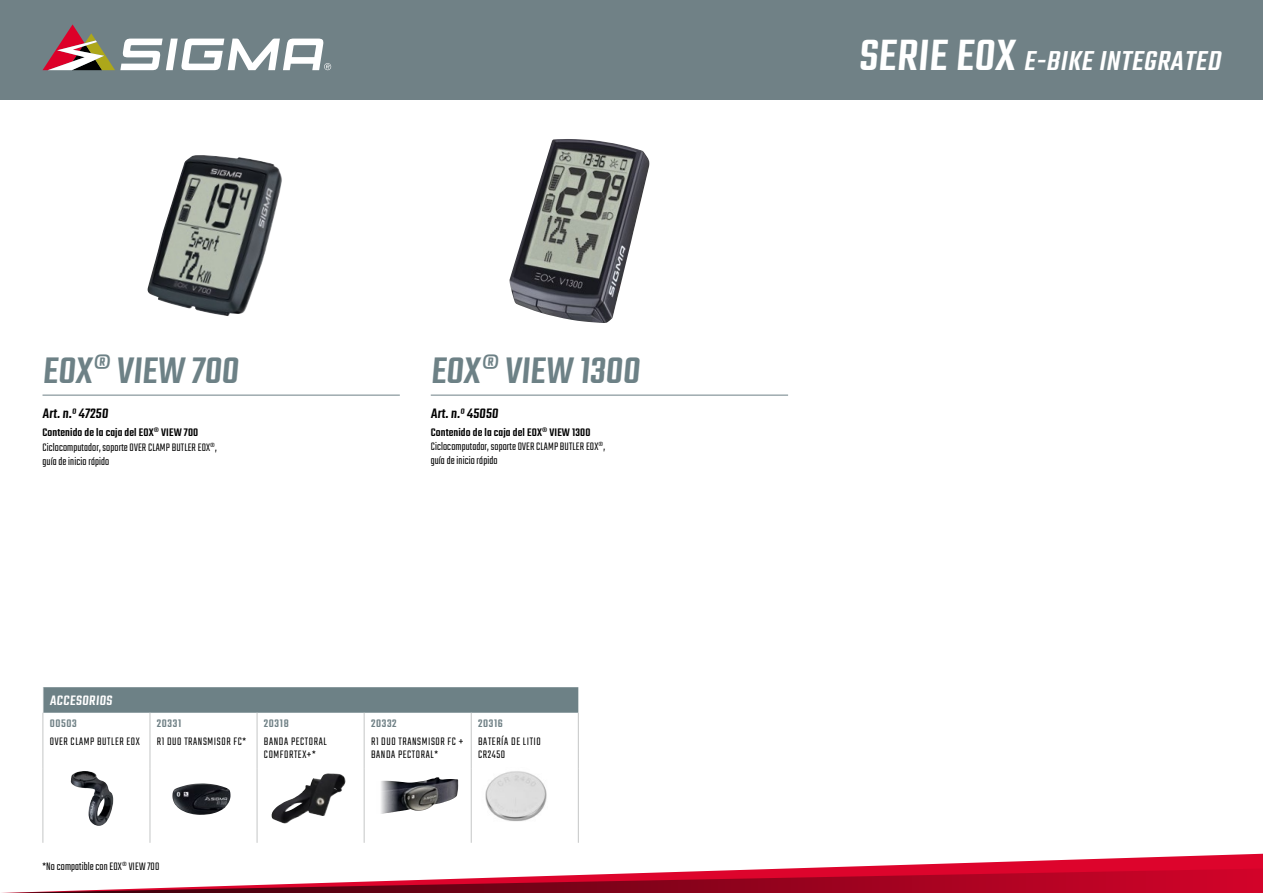
<style>
.page{position:relative;width:1263px;height:893px;background:#fff}
.page>*{position:absolute;margin:0;border:0;box-sizing:border-box;transform-origin:0 0}
.t1{font:500 40.5px "Teko";color:#6d8186}
.t2{font:italic 500 30px "Teko";color:#fff}
.t3{font:500 15px "Teko";color:#000}
._01_Produktname{font:500 15px "Teko";color:#fff}
._03_Zubehörname{font:300 12px/14.4px "Teko";letter-spacing:.01em;color:#000}
._03_Zubehörname-2{font:300 12px/13.5px "Teko";letter-spacing:.05em;color:#000}
.t4{font:500 12px "Teko";letter-spacing:.01em;color:#000}
._02_Artikelnummer{font:500 12px "Teko";letter-spacing:.05em;color:#708186}
.s1{font-style:normal;font-size:48px}
</style>
<div class="page">
<svg style="left:42px;top:837px;width:1221px;height:21px"></svg>
<svg style="left:1px;top:858px;width:1262px;height:35px"></svg>
<div style="left:0;top:0;width:1263px;height:99px;background:#708186"></div>
<svg style="left:43px;top:24px;width:288px;height:46px"></svg>
<hr style="left:43px;top:395px;width:357px;height:1px;background:#6d8186">
<hr style="left:431px;top:395px;width:357px;height:1px;background:#6d8186">
<img style="left:509px;top:139px;width:140px;height:184px">
<svg style="left:43px;top:687px;width:536px;height:47px"></svg>
<hr style="left:43px;top:734px;width:1px;height:35px;background:#c5c6c6">
<hr style="left:150px;top:734px;width:1px;height:35px;background:#c5c6c6">
<hr style="left:257px;top:734px;width:1px;height:35px;background:#c5c6c6">
<hr style="left:364px;top:734px;width:1px;height:35px;background:#c5c6c6">
<hr style="left:471px;top:734px;width:1px;height:35px;background:#c5c6c6">
<hr style="left:578px;top:734px;width:1px;height:35px;background:#c5c6c6">
<hr style="left:43px;top:769px;width:1px;height:74px;background:#c5c6c6">
<hr style="left:150px;top:769px;width:1px;height:74px;background:#c5c6c6">
<hr style="left:257px;top:769px;width:1px;height:74px;background:#c5c6c6">
<hr style="left:364px;top:769px;width:1px;height:74px;background:#c5c6c6">
<hr style="left:471px;top:769px;width:1px;height:74px;background:#c5c6c6">
<hr style="left:578px;top:769px;width:1px;height:74px;background:#c5c6c6">
<img style="left:172px;top:783px;width:59px;height:32px">
<img style="left:271px;top:773px;width:75px;height:51px">
<img style="left:381px;top:777px;width:56px;height:37px">
<img style="left:485px;top:771px;width:62px;height:51px">
<img style="left:71px;top:771px;width:42px;height:55px">
<img style="left:147px;top:155px;width:135px;height:161px">
<p class="t1" style="left:43px;top:347px;width:202px">EOX® VIEW 700</p>
<p class="t3" style="left:43px;top:405px;width:69px">Art. n.º 47250</p>
<p class="t4" style="left:43px;top:425px;width:157px">Contenido de la caja del EOX® VIEW 700</p>
<p class="_03_Zubehörname" style="left:43px;top:441px;width:176px">Ciclocomputador, soporte OVER CLAMP BUTLER EOX®, guía de inicio rápido</p>
<p class="t1" style="left:431px;top:347px;width:215px">EOX® VIEW 1300</p>
<p class="t3" style="left:431px;top:404px;width:71px">Art. n.º 45050</p>
<p class="t4" style="left:431px;top:425px;width:161px">Contenido de la caja del EOX® VIEW 1300</p>
<p class="_03_Zubehörname" style="left:431px;top:440px;width:176px">Ciclocomputador, soporte OVER CLAMP BUTLER EOX®, guía de inicio rápido</p>
<p class="_01_Produktname" style="left:50px;top:691px;width:66px">ACCESORIOS</p>
<p class="_02_Artikelnummer" style="left:50px;top:716px;width:29px">00503</p>
<p class="_02_Artikelnummer" style="left:157px;top:716px;width:26px">20331</p>
<p class="_02_Artikelnummer" style="left:264px;top:716px;width:26px">20318</p>
<p class="_02_Artikelnummer" style="left:371px;top:716px;width:27px">20332</p>
<p class="_02_Artikelnummer" style="left:478px;top:716px;width:26px">20316</p>
<p class="_03_Zubehörname-2" style="left:50px;top:735px;width:92px">OVER CLAMP BUTLER EOX</p>
<p class="_03_Zubehörname-2" style="left:157px;top:735px;width:91px">R1 DUO TRANSMISOR FC*</p>
<p class="_03_Zubehörname-2" style="left:264px;top:735px;width:64px">BANDA PECTORAL<br>COMFORTEX+*</p>
<p class="_03_Zubehörname-2" style="left:371px;top:735px;width:94px">R1 DUO TRANSMISOR FC +<br>BANDA PECTORAL*</p>
<p class="_03_Zubehörname-2" style="left:478px;top:735px;width:64px">BATERÍA DE LITIO<br>CR2450</p>
<p class="_03_Zubehörname" style="left:43px;top:860px;width:118px">*No compatible con EOX® VIEW 700</p>
<p class="t2" style="left:858px;top:43px;width:370px"><span class="s1">SERIE EOX</span> E-BIKE INTEGRATED</p>
</div>
